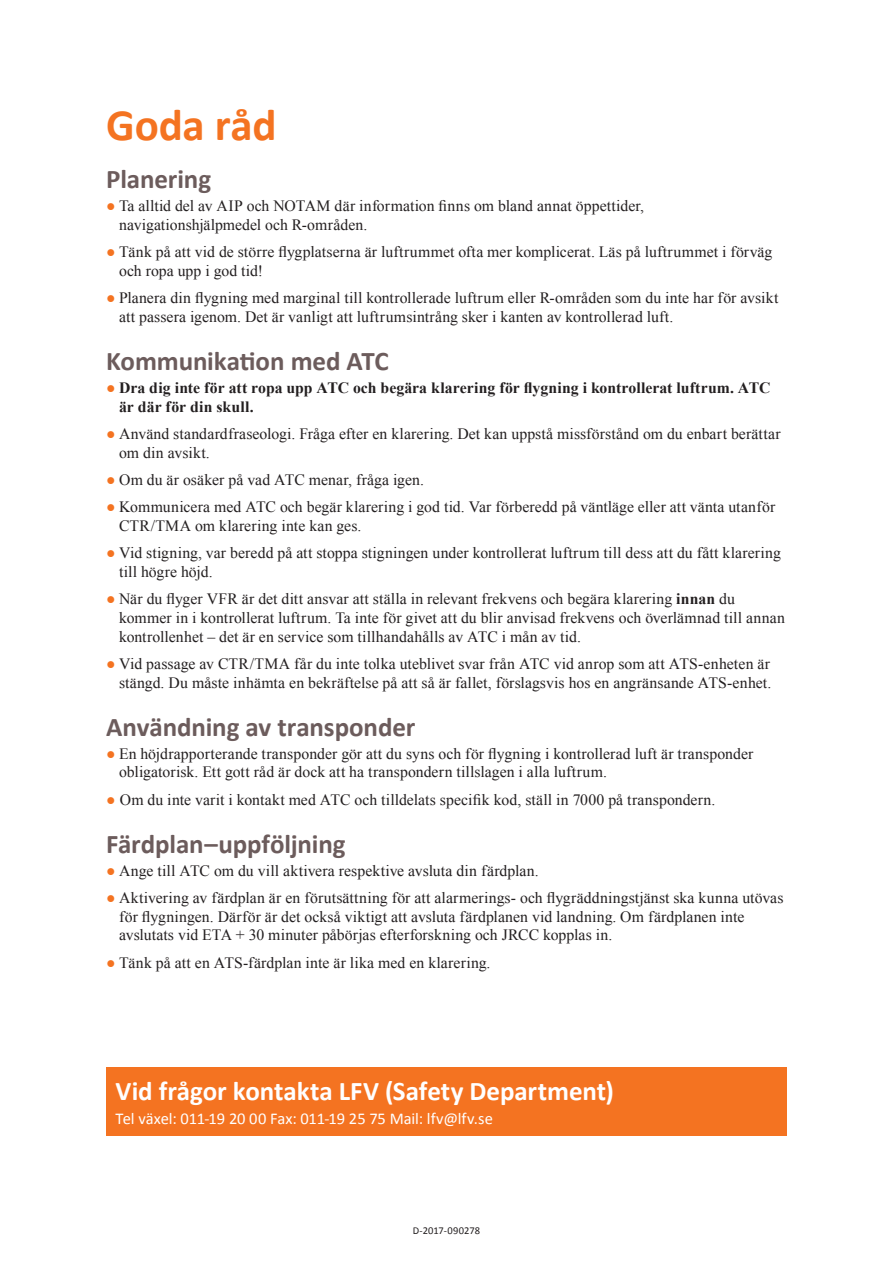
<style>
.page{position:relative;width:893px;height:1263px;background:#fff}
.page>*{position:absolute;margin:0;border:0;box-sizing:border-box;transform-origin:0 0}
.Rubrik{font:700 45px "Calibri";letter-spacing:-.005em;color:#f47321}
.Mellanrubrik_2{font:700 27px "Calibri";letter-spacing:-.005em;color:#6c5c5c}
.Mellanrubrik_2-2{font:700 27px "Calibri";color:#fff}
.Mellanrubrik_2-3{font:16.5px "Calibri";letter-spacing:-.005em;color:#fff}
.Brödtext_punkt{font:15.75px/18.8px "Times New Roman";letter-spacing:.005em;color:#231f20}
.Brödtext_punkt-2{font:700 15.75px/18.8px "Times New Roman";color:#231f20}
.Bildtext{font:10.5px "Calibri";letter-spacing:.01em;color:#231f20}
.s1{color:#f47321}
.s2{font-weight:400;color:#f47321}
.s3{font-weight:700}
</style>
<div class="page">
<div style="left:106px;top:1067px;width:681px;height:68px;background:#f47321"></div>
<p class="Rubrik" style="left:106px;top:97px;width:172px">Goda råd</p>
<p class="Mellanrubrik_2" style="left:106px;top:162px;width:106px">Planering</p>
<p class="Brödtext_punkt" style="left:119px;top:196px;width:527px;text-indent:-13px"><span class="s1">●</span> Ta alltid del av AIP och NOTAM där information finns om bland annat öppettider, navigationshjälpmedel och R-områden.</p>
<p class="Brödtext_punkt" style="left:119px;top:242px;width:655px;text-indent:-13px"><span class="s1">●</span> Tänk på att vid de större flygplatserna är luftrummet ofta mer komplicerat. Läs på luftrummet i förväg och ropa upp i god tid!</p>
<p class="Brödtext_punkt" style="left:119px;top:288px;width:661px;text-indent:-13px"><span class="s1">●</span> Planera din flygning med marginal till kontrollerade luftrum eller R-områden som du inte har för avsikt att passera igenom. Det är vanligt att luftrumsintrång sker i kanten av kontrollerad luft.</p>
<p class="Mellanrubrik_2" style="left:106px;top:344px;width:284px">Kommunikation med ATC</p>
<p class="Brödtext_punkt-2" style="left:119px;top:378px;width:653px;text-indent:-13px"><span class="s2">●</span> Dra dig inte för att ropa upp ATC och begära klarering för flygning i kontrollerat luftrum. ATC är där för din skull.</p>
<p class="Brödtext_punkt" style="left:119px;top:424px;width:663px;text-indent:-13px"><span class="s1">●</span> Använd standardfraseologi. Fråga efter en klarering. Det kan uppstå missförstånd om du enbart berättar om din avsikt.</p>
<p class="Brödtext_punkt" style="left:106px;top:470px;width:319px"><span class="s1">●</span> Om du är osäker på vad ATC menar, fråga igen.</p>
<p class="Brödtext_punkt" style="left:119px;top:497px;width:658px;text-indent:-13px"><span class="s1">●</span> Kommunicera med ATC och begär klarering i god tid. Var förberedd på väntläge eller att vänta utanför<br>CTR/TMA om klarering inte kan ges.</p>
<p class="Brödtext_punkt" style="left:119px;top:543px;width:663px;text-indent:-13px"><span class="s1">●</span> Vid stigning, var beredd på att stoppa stigningen under kontrollerat luftrum till dess att du fått klarering till högre höjd.</p>
<p class="Brödtext_punkt" style="left:119px;top:589px;width:667px;text-indent:-13px"><span class="s1">●</span> När du flyger VFR är det ditt ansvar att ställa in relevant frekvens och begära klarering <span class="s3">innan</span> du kommer in i kontrollerat luftrum. Ta inte för givet att du blir anvisad frekvens och överlämnad till annan kontrollenhet – det är en service som tillhandahålls av ATC i mån av tid.</p>
<p class="Brödtext_punkt" style="left:106px;top:654px;width:666px;text-align:right"><span class="s1">●</span> Vid passage av CTR/TMA får du inte tolka uteblivet svar från ATC vid anrop som att ATS-enheten är stängd. Du måste inhämta en bekräftelse på att så är fallet, förslagsvis hos en angränsande ATS-enhet.</p>
<p class="Mellanrubrik_2" style="left:106px;top:710px;width:311px">Användning av transponder</p>
<p class="Brödtext_punkt" style="left:119px;top:744px;width:636px;text-indent:-13px"><span class="s1">●</span> En höjdrapporterande transponder gör att du syns och för flygning i kontrollerad luft är transponder obligatorisk. Ett gott råd är dock att ha transpondern tillslagen i alla luftrum.</p>
<p class="Brödtext_punkt" style="left:106px;top:790px;width:611px"><span class="s1">●</span> Om du inte varit i kontakt med ATC och tilldelats specifik kod, ställ in 7000 på transpondern.</p>
<p class="Mellanrubrik_2" style="left:106px;top:827px;width:241px">Färdplan–uppföljning</p>
<p class="Brödtext_punkt" style="left:106px;top:861px;width:434px"><span class="s1">●</span> Ange till ATC om du vill aktivera respektive avsluta din färdplan.</p>
<p class="Brödtext_punkt" style="left:119px;top:888px;width:666px;text-indent:-13px"><span class="s1">●</span> Aktivering av färdplan är en förutsättning för att alarmerings- och flygräddningstjänst ska kunna utövas för flygningen. Därför är det också viktigt att avsluta färdplanen vid landning. Om färdplanen inte avslutats vid ETA + 30 minuter påbörjas efterforskning och JRCC kopplas in.</p>
<p class="Brödtext_punkt" style="left:106px;top:953px;width:386px"><span class="s1">●</span> Tänk på att en ATS-färdplan inte är lika med en klarering.</p>
<p class="Mellanrubrik_2-2" style="left:116px;top:1075px;width:500px">Vid frågor kontakta LFV (Safety Department)</p>
<p class="Mellanrubrik_2-3" style="left:116px;top:1109px;width:379px">Tel växel: 011-19 20 00 Fax: 011-19 25 75 Mail: lfv@lfv.se</p>
<p class="Bildtext" style="left:413px;top:1224px;width:69px">D-2017-090278</p>
</div>
